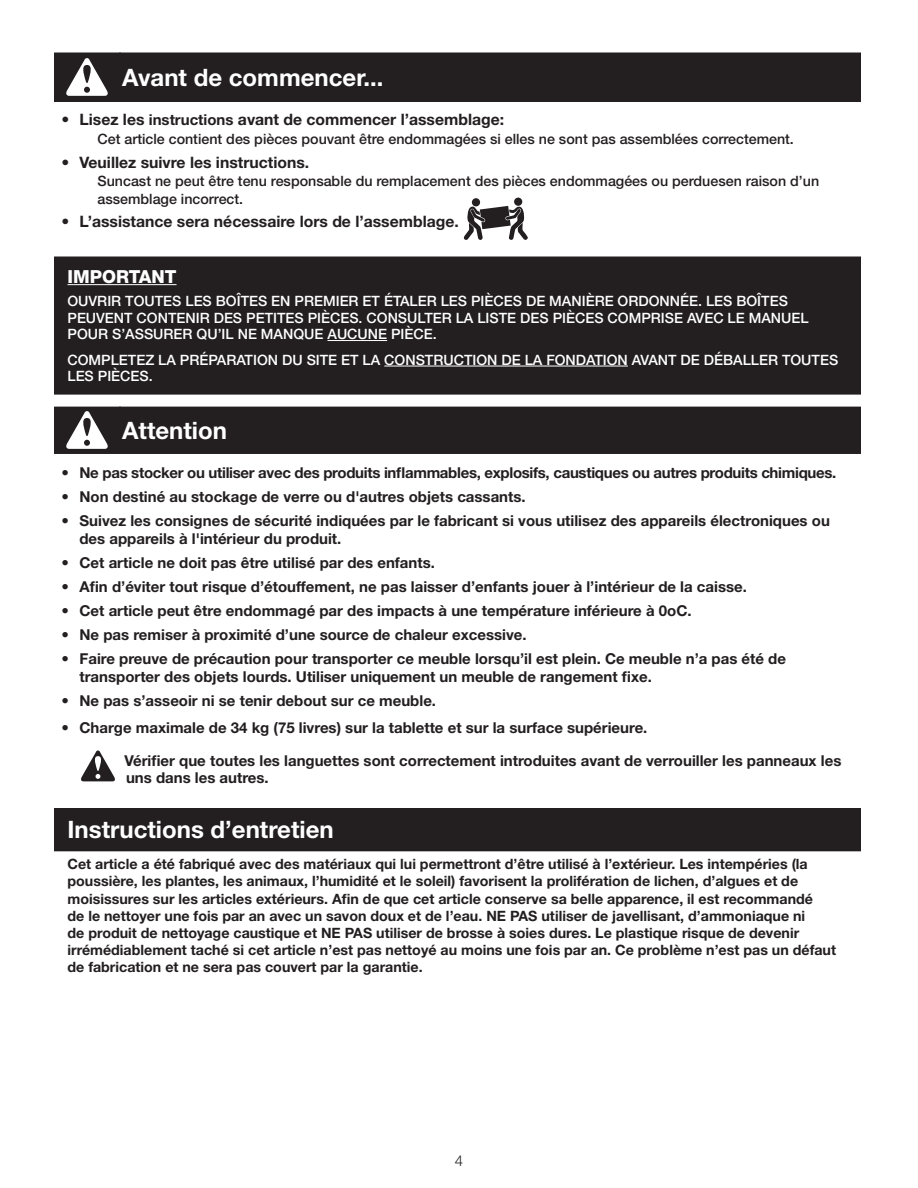
<style>
.page{position:relative;width:918px;height:1188px;background:#fff}
.page>*{position:absolute;margin:0;border:0;box-sizing:border-box;transform-origin:0 0}
.t1{font:700 24px "Helvetica Neue LT Std";color:#fff}
.t2{font:800 18px "Helvetica Neue LT Std";color:#fff}
.t3{font:700 15.75px "Helvetica Neue LT Std";color:#231f20}
.t4{font:700 15px/18px "Helvetica Neue LT Std";color:#231f20}
.t5{font:700 15px "Helvetica Neue LT Std";letter-spacing:-.02em;color:#231f20}
.t6{font:300 15px "Helvetica Neue LT Std";color:#231f20}
.t7{font:700 14.25px/17.1px "Helvetica Neue LT Std";color:#231f20}
.t8{font:500 14.25px/16.5px "Helvetica Neue LT Std";color:#fff}
.t9{font:500 14.25px/18px "Helvetica Neue LT Std";color:#231f20}
.s1{font-size:15px}
</style>
<div class="page">
<svg style="left:54px;top:52px;width:807px;height:343px;fill:#231f20"></svg>
<hr style="left:119px;top:52px;width:2px;height:50px;background:#231f20">
<svg style="left:65px;top:58px;width:44px;height:38px"></svg>
<div style="left:464px;top:197px;width:64px;height:43px;background:#fff"></div>
<div style="left:472px;top:198px;width:8px;height:8px;background:#231f20;border-radius:50%"></div>
<div style="left:514px;top:198px;width:8px;height:8px;background:#231f20;border-radius:50%"></div>
<svg style="left:464px;top:204px;width:64px;height:36px"></svg>
<hr style="left:73px;top:284px;width:104px;height:1px;background:#fff">
<hr style="left:328px;top:340px;width:59px;height:1px;background:#fff">
<hr style="left:384px;top:366px;width:244px;height:1px;background:#fff">
<div style="left:54px;top:407px;width:807px;height:47px;background:#231f20"></div>
<svg style="left:81px;top:750px;width:34px;height:31px"></svg>
<div style="left:54px;top:808px;width:807px;height:43px;background:#231f20"></div>
<p class="t1" style="left:122px;top:62px;width:263px">Avant de commencer...</p>
<p class="t3" style="left:62px;top:109px;width:444px">• Lisez les <span class="s1">instructions</span> avant de commencer l’assemblage:</p>
<p class="t9" style="left:98px;top:130px;width:698px">Cet article contient des pièces pouvant être endommagées si elles ne sont pas assemblées correctement.</p>
<p class="t3" style="left:62px;top:153px;width:249px">• Veuillez suivre les instructions.</p>
<p class="t9" style="left:98px;top:172px;width:723px">Suncast ne peut être tenu responsable du remplacement des pièces endommagées ou perduesen raison d’un assemblage incorrect.</p>
<p class="t3" style="left:62px;top:211px;width:399px">• L’assistance sera nécessaire lors de l’assemblage.</p>
<p class="t2" style="left:68px;top:266px;width:111px">IMPORTANT</p>
<p class="t8" style="left:68px;top:293px;width:743px">OUVRIR TOUTES LES BOÎTES EN PREMIER ET ÉTALER LES PIÈCES DE MANIÈRE ORDONNÉE. LES BOÎTES<br>PEUVENT CONTENIR DES PETITES PIÈCES. CONSULTER LA LISTE DES PIÈCES COMPRISE AVEC LE MANUEL<br>POUR S’ASSURER QU’IL NE MANQUE AUCUNE PIÈCE.</p>
<p class="t8" style="left:68px;top:351px;width:772px">COMPLETEZ LA PRÉPARATION DU SITE ET LA CONSTRUCTION DE LA FONDATION AVANT DE DÉBALLER TOUTES<br>LES PIÈCES.</p>
<p class="t1" style="left:122px;top:415px;width:106px">Attention</p>
<p class="t5" style="left:62px;top:464px;width:776px">• Ne pas stocker ou utiliser avec des produits inflammables, explosifs, caustiques ou autres produits chimiques.</p>
<p class="t4" style="left:62px;top:487px;width:466px">• Non destiné au stockage de verre ou d'autres objets cassants.</p>
<p class="t4" style="left:80px;top:511px;width:752px;text-indent:-18px">• Suivez les consignes de sécurité indiquées par le fabricant si vous utilisez des appareils électroniques ou des appareils à l'intérieur du produit.</p>
<p class="t4" style="left:62px;top:553px;width:375px">• Cet article ne doit pas être utilisé par des enfants.</p>
<p class="t4" style="left:62px;top:577px;width:687px">• Afin d’éviter tout risque d’étouffement, ne pas laisser d’enfants jouer à l’intérieur de la caisse.</p>
<p class="t4" style="left:62px;top:601px;width:632px">• Cet article peut être endommagé par des impacts à une température inférieure à 0oC.</p>
<p class="t4" style="left:62px;top:625px;width:467px">• Ne pas remiser à proximité d’une source de chaleur excessive.</p>
<p class="t4" style="left:80px;top:649px;width:708px;text-indent:-18px">• Faire preuve de précaution pour transporter ce meuble lorsqu’il est plein. Ce meuble n’a pas été de transporter des objets lourds. Utiliser uniquement un meuble de rangement fixe.</p>
<p class="t4" style="left:62px;top:691px;width:376px">• Ne pas s’asseoir ni se tenir debout sur ce meuble.</p>
<p class="t4" style="left:62px;top:718px;width:587px">• Charge maximale de 34 kg (75 livres) sur la tablette et sur la surface supérieure.</p>
<p class="t4" style="left:124px;top:752px;width:718px;line-height:16.5px">Vérifier que toutes les languettes sont correctement introduites avant de verrouiller les panneaux les uns dans les autres.</p>
<p class="t1" style="left:68px;top:815px;width:268px">Instructions d’entretien</p>
<p class="t7" style="left:68px;top:855px;width:770px">Cet article a été fabriqué avec des matériaux qui lui permettront d’être utilisé à l’extérieur. Les intempéries (la poussière, les plantes, les animaux, l’humidité et le soleil) favorisent la prolifération de lichen, d’algues et de moisissures sur les articles extérieurs. Afin de que cet article conserve sa belle apparence, il est recommandé<br>de le nettoyer une fois par an avec un savon doux et de l’eau. NE PAS utiliser de javellisant, d’ammoniaque ni<br>de produit de nettoyage caustique et NE PAS utiliser de brosse à soies dures. Le plastique risque de devenir irrémédiablement taché si cet article n’est pas nettoyé au moins une fois par an. Ce problème n’est pas un défaut de fabrication et ne sera pas couvert par la garantie.</p>
<p class="t6" style="left:455px;top:1152px;width:10px">4</p>
</div>
